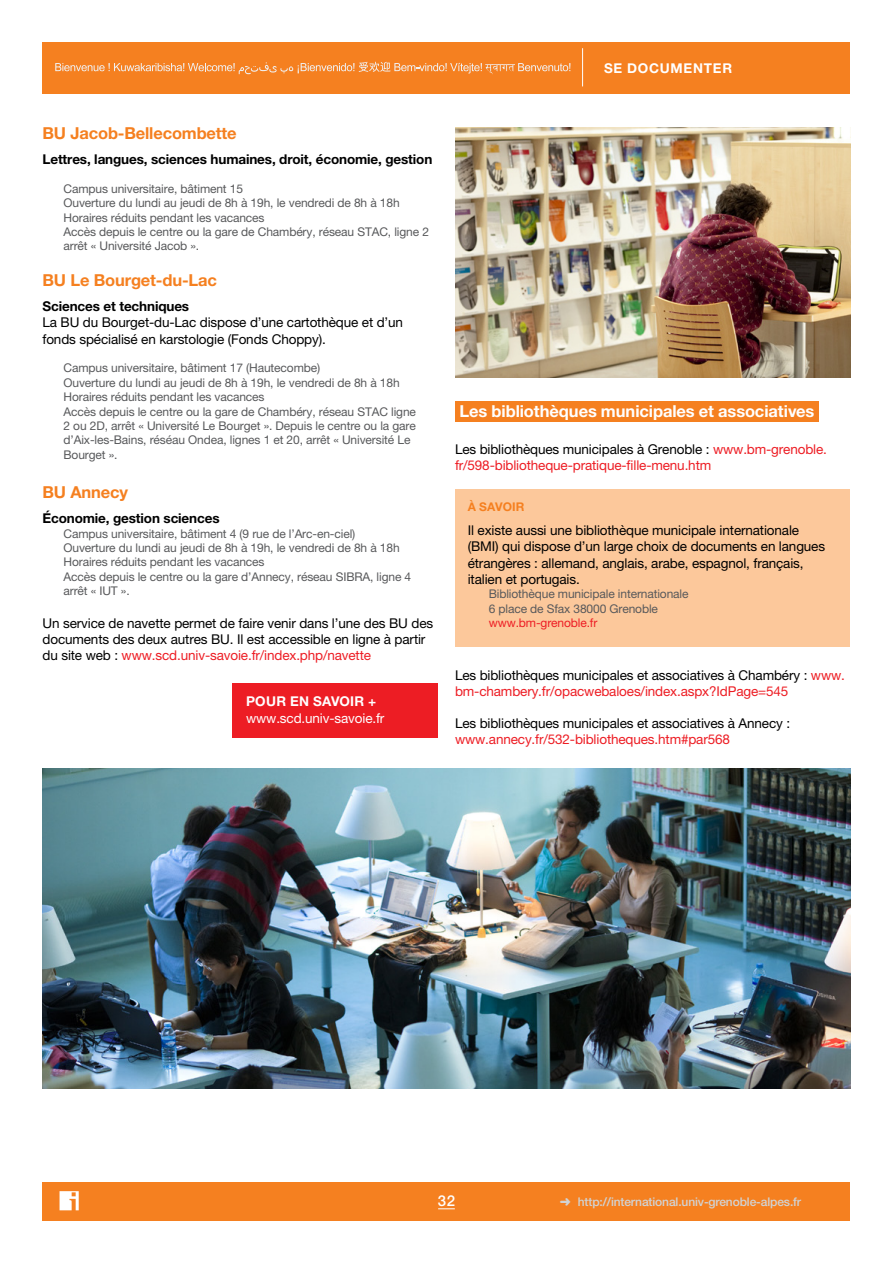
<style>
.page{position:relative;width:893px;height:1263px;background:#fff}
.page>*{position:absolute;margin:0;border:0;box-sizing:border-box;transform-origin:0 0}
.t1{font:700 16.5px "Helvetica Neue LT Pro";letter-spacing:-.01em;color:#f58020}
.t2{font:700 16.5px "Helvetica Neue LT Pro";letter-spacing:-.005em;color:#fff}
.t3{font:500 15px "Helvetica Neue LT Pro";color:#fff}
.t4{font:13.5px/16.2px "Helvetica Neue LT Pro";letter-spacing:-.01em;color:#000}
.t5{font:13.5px/16.2px "Helvetica Neue LT Pro";letter-spacing:-.01em;color:#ed1d24}
.t6{font:700 13.5px "Helvetica Neue LT Pro";letter-spacing:-.01em;color:#000}
.t7{font:13.5px "Helvetica Neue LT Pro";letter-spacing:-.01em;color:#fff}
.t8{font:700 13.5px "Helvetica Neue LT Pro";letter-spacing:.02em;color:#fff}
.t9{font:700 13.5px "Helvetica Neue LT Pro";letter-spacing:.05em;color:#fff}
.t10{font:12px/14.4px "Helvetica Neue LT Pro";letter-spacing:-.01em;color:#58595b}
.t11{font:500 12px "Helvetica Neue LT Pro";letter-spacing:-.01em;color:#d1d3d4}
.t12{font:12px "Helvetica Neue LT Pro";letter-spacing:-.01em;color:#ed1d24}
.t13{font:700 12px "Helvetica Neue LT Pro";color:#f58020}
.s1{color:#ed1d24}
.s2{color:#000}
</style>
<div class="page">
<div style="left:43px;top:1182px;width:807px;height:38px;background:#f58020"></div>
<div style="left:43px;top:43px;width:807px;height:51px;background:#f58020"></div>
<svg style="left:55px;top:62px;width:515px;height:12px"></svg>
<hr style="left:582px;top:48px;width:1px;height:38px;background:#fff">
<svg style="left:438px;top:1208px;width:17px;height:1px"></svg>
<svg style="left:60px;top:1191px;width:19px;height:19px"></svg>
<div style="left:233px;top:683px;width:205px;height:55px;background:#ed1d24"></div>
<img style="left:455px;top:128px;width:395px;height:250px">
<div style="left:455px;top:401px;width:364px;height:21px;background:#f58020"></div>
<div style="left:455px;top:489px;width:395px;height:158px;background:#fcc89b"></div>
<img style="left:43px;top:768px;width:807px;height:320px">
<h1 class="t1" style="left:43px;top:123px;width:196px">BU Jacob-Bellecombette</h1>
<p class="t6" style="left:43px;top:151px;width:391px">Lettres, langues, sciences humaines, droit, économie, gestion</p>
<p class="t10" style="left:64px;top:181px;width:367px">Campus universitaire, bâtiment 15<br>Ouverture du lundi au jeudi de 8h à 19h, le vendredi de 8h à 18h Horaires réduits pendant les vacances<br>Accès depuis le centre ou la gare de Chambéry, réseau STAC, ligne 2 arrêt « Université Jacob ».</p>
<h1 class="t1" style="left:43px;top:270px;width:176px">BU Le Bourget-du-Lac</h1>
<p class="t6" style="left:43px;top:298px;width:148px">Sciences et techniques</p>
<p class="t4" style="left:43px;top:314px;width:362px">La BU du Bourget-du-Lac dispose d’une cartothèque et d’un fonds spécialisé en karstologie (Fonds Choppy).</p>
<p class="t10" style="left:64px;top:361px;width:354px">Campus universitaire, bâtiment 17 (Hautecombe)<br>Ouverture du lundi au jeudi de 8h à 19h, le vendredi de 8h à 18h Horaires réduits pendant les vacances<br>Accès depuis le centre ou la gare de Chambéry, réseau STAC ligne 2 ou 2D, arrêt « Université Le Bourget ». Depuis le centre ou la gare d’Aix-les-Bains, réséau Ondea, lignes 1 et 20, arrêt « Université Le Bourget ».</p>
<h1 class="t1" style="left:43px;top:482px;width:87px">BU Annecy</h1>
<p class="t6" style="left:43px;top:510px;width:179px">Économie, gestion sciences</p>
<p class="t10" style="left:64px;top:526px;width:349px">Campus universitaire, bâtiment 4 (9 rue de l’Arc-en-ciel)<br>Ouverture du lundi au jeudi de 8h à 19h, le vendredi de 8h à 18h Horaires réduits pendant les vacances<br>Accès depuis le centre ou la gare d’Annecy, réseau SIBRA, ligne 4 arrêt « IUT ».</p>
<p class="t4" style="left:43px;top:614px;width:392px">Un service de navette permet de faire venir dans l’une des BU des documents des deux autres BU. Il est accessible en ligne à partir du site web : <span class="s1">www.scd.univ-savoie.fr/index.php/navette</span></p>
<p class="t8" style="left:246px;top:693px;width:132px">POUR EN SAVOIR +</p>
<p class="t7" style="left:246px;top:710px;width:140px">www.scd.univ-savoie.fr</p>
<p class="t9" style="left:604px;top:60px;width:130px">SE DOCUMENTER</p>
<h1 class="t2" style="left:459px;top:401px;width:356px">Les bibliothèques municipales et associatives</h1>
<p class="t5" style="left:455px;top:441px;width:373px"><span class="s2">Les bibliothèques municipales à Grenoble :</span> www.bm-grenoble. fr/598-bibliotheque-pratique-fille-menu.htm</p>
<p class="t13" style="left:468px;top:499px;width:58px">À SAVOIR</p>
<p class="t4" style="left:468px;top:522px;width:359px">Il existe aussi une bibliothèque municipale internationale (BMI) qui dispose d’un large choix de documents en langues étrangères : allemand, anglais, arabe, espagnol, français, italien et portugais.</p>
<p class="t10" style="left:489px;top:587px;width:201px">Bibliothèque municipale internationale<br>6 place de Sfax 38000 Grenoble</p>
<p class="t12" style="left:489px;top:616px;width:110px">www.bm-grenoble.fr</p>
<p class="t5" style="left:455px;top:666px;width:391px"><span class="s2">Les bibliothèques municipales et associatives à Chambéry :</span> www. bm-chambery.fr/opacwebaloes/index.aspx?IdPage=545</p>
<p class="t4" style="left:455px;top:715px;width:337px">Les bibliothèques municipales et associatives à Annecy :</p>
<p class="t5" style="left:455px;top:731px;width:277px">www.annecy.fr/532-bibliotheques.htm#par568</p>
<p class="t3" style="left:438px;top:1192px;width:19px">32</p>
<p class="t11" style="left:560px;top:1194px;width:243px">➜ http://international.univ-grenoble-alpes.fr</p>
</div>
